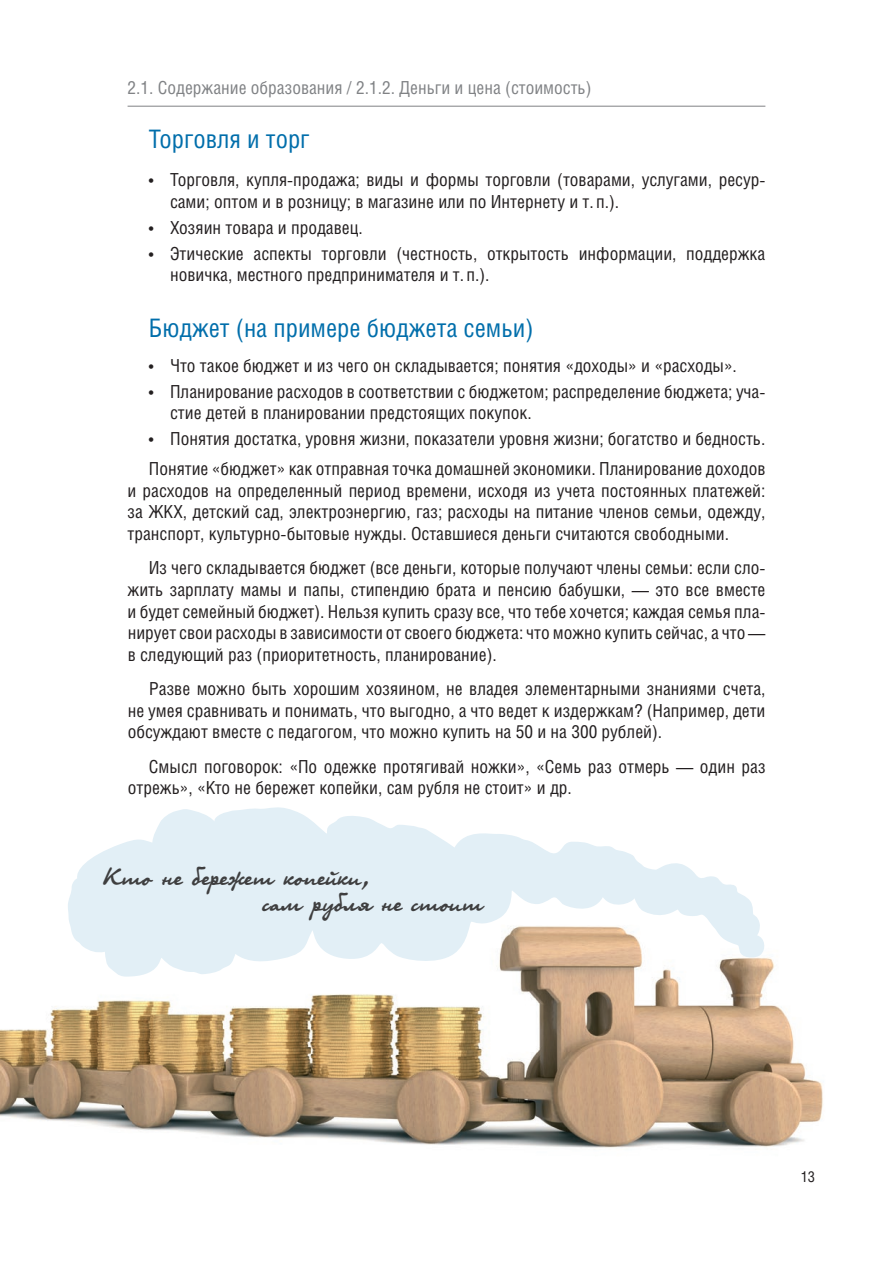
<style>
.page{position:relative;width:893px;height:1263px;background:#fff}
.page>*{position:absolute;margin:0;border:0;box-sizing:border-box;transform-origin:0 0}
.t1{font:27px/25.5px "Olga C";letter-spacing:.005em;color:#3e3e3f}
.t2{font:25.5px "Helios Cond";color:#006eab}
.t3{font:18px/21.6px "Helios Cond";color:#231f20}
.t4{font:18px "Helios Cond";color:#808285}
.t5{font:15px "Helios Cond";color:#231f20}
</style>
<div class="page">
<img style="left:0;top:957px;width:823px;height:191px">
<hr style="left:128px;top:106px;width:637px;height:1px;background:#808285">
<svg style="left:67px;top:807px;width:700px;height:170px;fill:#e2eff6"></svg>
<p class="t4" style="left:128px;top:77px;width:465px">2.1. Содержание образования / 2.1.2. Деньги и цена (стоимость)</p>
<h2 class="t2" style="left:149px;top:123px;width:162px">Торговля и торг</h2>
<p class="t3" style="left:170px;top:169px;width:597px;text-indent:-21px">• Торговля, купля-продажа; виды и формы торговли (товарами, услугами, ресур&shy;сами; оптом и в розницу; в магазине или по Интернету и т. п.).</p>
<p class="t3" style="left:149px;top:216px;width:215px">• Хозяин товара и продавец.</p>
<p class="t3" style="left:170px;top:242px;width:597px;text-indent:-21px">• Этические аспекты торговли (честность, открытость информации, поддержка новичка, местного предпринимателя и т. п.).</p>
<h2 class="t2" style="left:149px;top:313px;width:386px">Бюджет (на примере бюджета семьи)</h2>
<p class="t3" style="left:149px;top:354px;width:590px">• Что такое бюджет и из чего он складывается; понятия «доходы» и «расходы».</p>
<p class="t3" style="left:170px;top:380px;width:597px;text-indent:-21px">• Планирование расходов в соответствии с бюджетом; распределение бюджета; уча&shy;стие детей в планировании предстоящих покупок.</p>
<p class="t3" style="left:149px;top:423px;width:618px;line-height:30.2px">• Понятия достатка, уровня жизни, показатели уровня жизни; богатство и бедность.<br>Понятие «бюджет» как отправная точка домашней экономики. Планирование доходов</p>
<p class="t3" style="left:128px;top:479px;width:639px;text-align:justify">и расходов на определенный период времени, исходя из учета постоянных платежей: за ЖКХ, детский сад, электроэнергию, газ; расходы на питание членов семьи, одежду, транспорт, культурно-бытовые нужды. Оставшиеся деньги считаются свободными.</p>
<p class="t3" style="left:128px;top:557px;width:639px;text-align:justify;text-indent:21px">Из чего складывается бюджет (все деньги, которые получают члены семьи: если сло&shy;жить зарплату мамы и папы, стипендию брата и пенсию бабушки, — это все вместе и будет семейный бюджет). Нельзя купить сразу все, что тебе хочется; каждая семья пла&shy;нирует свои расходы в зависимости от своего бюджета: что можно купить сейчас, а что — в следующий раз (приоритетность, планирование).</p>
<p class="t3" style="left:128px;top:678px;width:639px;text-align:justify;text-indent:21px">Разве можно быть хорошим хозяином, не владея элементарными знаниями счета, не умея сравнивать и понимать, что выгодно, а что ведет к издержкам? (Например, дети обсуждают вместе с педагогом, что можно купить на 50 и на 300 рублей).</p>
<p class="t3" style="left:128px;top:755px;width:639px;text-indent:21px">Смысл поговорок: «По одежке протягивай ножки», «Семь раз отмерь — один раз отрежь», «Кто не бережет копейки, сам рубля не стоит» и др.</p>
<h1 class="t1" style="left:262px;top:864px;width:222px;text-indent:-159px">Кто не бережет копейки,<br>сам рубля не стоит</h1>
<p class="t5" style="left:801px;top:1167px;width:16px">13</p>
</div>
